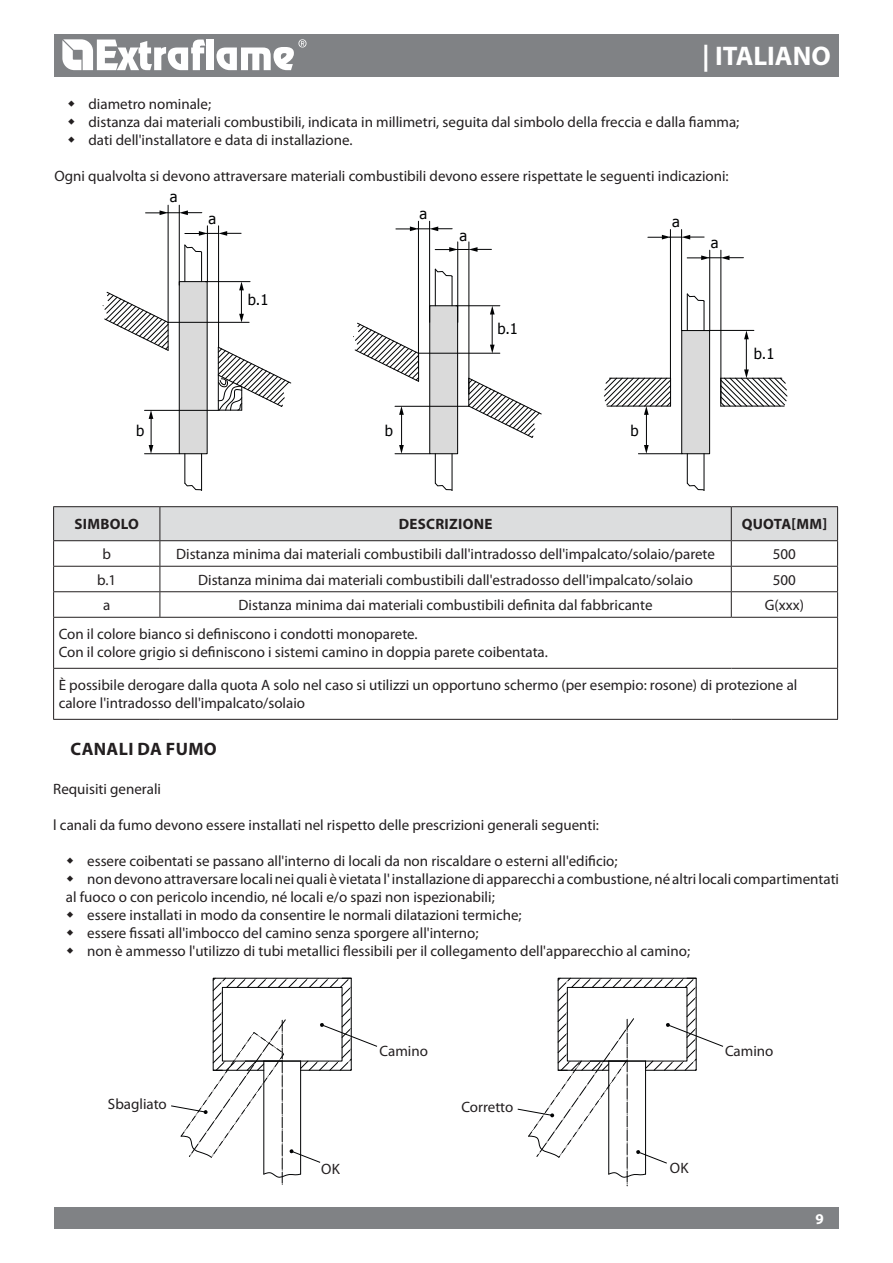
<style>
.page{position:relative;width:893px;height:1263px;background:#fff}
.page>*{position:absolute;margin:0;border:0;box-sizing:border-box;transform-origin:0 0}
.t1{font:700 27px "Myriad Pro";color:#fff}
.t2{font:700 18px "Myriad Pro";letter-spacing:.02em;color:#231f20}
.t3{font:15px/18px "Myriad Pro";color:#231f20}
.t4{font:700 15px "Myriad Pro";letter-spacing:.02em;color:#231f20}
.t5{font:700 15px "Myriad Pro";color:#fff}
.t6{font:14.7px "Tahoma";color:#010203}
</style>
<div class="page">
<div style="left:54px;top:34px;width:785px;height:43px;background:#808285"></div>
<svg style="left:62px;top:39px;width:244px;height:31px"></svg>
<div style="left:54px;top:1208px;width:785px;height:21px;background:#808285"></div>
<svg style="left:184px;top:244px;width:18px;height:9px"></svg>
<svg style="left:434px;top:268px;width:19px;height:9px"></svg>
<svg style="left:686px;top:293px;width:19px;height:9px"></svg>
<svg style="left:103px;top:291px;width:66px;height:60px"></svg>
<svg style="left:218px;top:346px;width:74px;height:65px"></svg>
<hr style="left:218px;top:375px;width:1px;height:35px;background:#010203">
<hr style="left:185px;top:245px;width:1px;height:37px;background:#010203">
<hr style="left:201px;top:252px;width:1px;height:30px;background:#010203">
<svg style="left:179px;top:282px;width:28px;height:209px;background:#d5d5d5"></svg>
<hr style="left:201px;top:454px;width:1px;height:36px;background:#010203">
<svg style="left:354px;top:322px;width:65px;height:60px"></svg>
<svg style="left:468px;top:377px;width:74px;height:61px"></svg>
<div style="left:429px;top:305px;width:29px;height:149px;border:1px solid #010203"></div>
<hr style="left:435px;top:269px;width:1px;height:37px;background:#010203">
<hr style="left:452px;top:276px;width:1px;height:30px;background:#010203">
<svg style="left:430px;top:306px;width:28px;height:185px"></svg>
<hr style="left:452px;top:454px;width:1px;height:36px;background:#010203">
<div style="left:681px;top:330px;width:29px;height:124px;border:1px solid #010203"></div>
<hr style="left:687px;top:294px;width:1px;height:37px;background:#010203">
<hr style="left:704px;top:301px;width:1px;height:30px;background:#010203">
<svg style="left:682px;top:331px;width:28px;height:160px"></svg>
<hr style="left:704px;top:454px;width:1px;height:36px;background:#010203">
<hr style="left:721px;top:406px;width:63px;height:1px;background:#010203">
<hr style="left:168px;top:205px;width:1px;height:117px;background:#010203">
<hr style="left:179px;top:205px;width:1px;height:80px;background:#010203">
<svg style="left:146px;top:210px;width:56px;height:5px"></svg>
<hr style="left:207px;top:226px;width:1px;height:56px;background:#010203">
<hr style="left:218px;top:226px;width:1px;height:121px;background:#010203">
<svg style="left:185px;top:231px;width:56px;height:5px"></svg>
<hr style="left:418px;top:221px;width:1px;height:148px;background:#010203">
<hr style="left:429px;top:221px;width:1px;height:101px;background:#010203">
<svg style="left:396px;top:226px;width:56px;height:5px"></svg>
<hr style="left:457px;top:242px;width:1px;height:80px;background:#010203">
<hr style="left:469px;top:242px;width:1px;height:152px;background:#010203">
<svg style="left:435px;top:247px;width:56px;height:5px"></svg>
<hr style="left:670px;top:230px;width:1px;height:148px;background:#010203">
<hr style="left:681px;top:230px;width:1px;height:101px;background:#010203">
<svg style="left:648px;top:235px;width:56px;height:4px"></svg>
<hr style="left:709px;top:250px;width:1px;height:81px;background:#010203">
<hr style="left:721px;top:250px;width:1px;height:152px;background:#010203">
<svg style="left:687px;top:255px;width:56px;height:5px"></svg>
<hr style="left:168px;top:322px;width:81px;height:1px;background:#010203">
<hr style="left:205px;top:281px;width:45px;height:1px;background:#010203">
<svg style="left:239px;top:282px;width:5px;height:40px"></svg>
<hr style="left:145px;top:410px;width:73px;height:1px;background:#010203">
<hr style="left:145px;top:453px;width:34px;height:1px;background:#010203">
<hr style="left:151px;top:417px;width:1px;height:30px;background:#010203">
<svg style="left:149px;top:445px;width:4px;height:9px"></svg>
<svg style="left:149px;top:410px;width:4px;height:9px"></svg>
<hr style="left:419px;top:353px;width:81px;height:1px;background:#010203">
<hr style="left:456px;top:305px;width:44px;height:1px;background:#010203">
<hr style="left:492px;top:313px;width:1px;height:33px;background:#010203">
<svg style="left:490px;top:306px;width:5px;height:8px"></svg>
<svg style="left:490px;top:345px;width:5px;height:8px"></svg>
<hr style="left:395px;top:406px;width:74px;height:1px;background:#010203">
<hr style="left:395px;top:453px;width:35px;height:1px;background:#010203">
<hr style="left:401px;top:413px;width:1px;height:34px;background:#010203">
<svg style="left:399px;top:445px;width:5px;height:9px"></svg>
<svg style="left:399px;top:406px;width:5px;height:9px"></svg>
<hr style="left:638px;top:453px;width:44px;height:1px;background:#010203">
<hr style="left:646px;top:413px;width:1px;height:34px;background:#010203">
<svg style="left:644px;top:445px;width:5px;height:9px"></svg>
<svg style="left:604px;top:378px;width:67px;height:37px"></svg>
<hr style="left:746px;top:338px;width:1px;height:33px;background:#010203">
<svg style="left:744px;top:331px;width:5px;height:8px"></svg>
<svg style="left:720px;top:369px;width:67px;height:37px"></svg>
<hr style="left:710px;top:330px;width:44px;height:1px;background:#010203">
<svg style="left:171px;top:978px;width:207px;height:207px"></svg>
<svg style="left:517px;top:978px;width:207px;height:208px"></svg>
<hr style="left:53px;top:506px;width:107px;height:1px;background:#231f20">
<hr style="left:160px;top:506px;width:571px;height:1px;background:#231f20">
<hr style="left:731px;top:506px;width:107px;height:1px;background:#231f20">
<svg style="left:53px;top:507px;width:785px;height:110px"></svg>
<hr style="left:53px;top:618px;width:1px;height:50px;background:#231f20">
<hr style="left:837px;top:618px;width:1px;height:50px;background:#231f20">
<hr style="left:53px;top:669px;width:1px;height:50px;background:#231f20">
<hr style="left:837px;top:669px;width:1px;height:50px;background:#231f20">
<hr style="left:53px;top:617px;width:107px;height:1px;background:#231f20">
<hr style="left:53px;top:668px;width:107px;height:1px;background:#231f20">
<hr style="left:160px;top:668px;width:571px;height:1px;background:#231f20">
<hr style="left:731px;top:668px;width:107px;height:1px;background:#231f20">
<hr style="left:53px;top:719px;width:107px;height:1px;background:#231f20">
<hr style="left:160px;top:719px;width:571px;height:1px;background:#231f20">
<hr style="left:731px;top:719px;width:107px;height:1px;background:#231f20">
<hr style="left:160px;top:617px;width:571px;height:1px;background:#231f20">
<hr style="left:731px;top:617px;width:107px;height:1px;background:#231f20">
<h1 class="t1" style="left:702px;top:38px;width:27px">| ITALIA</h1>
<h1 class="t1" style="left:793px;top:38px;width:38px">NO</h1>
<p class="t3" style="left:88px;top:95px;width:652px">diametro nominale;<br>distanza dai materiali combustibili, indicata in millimetri, seguita dal simbolo della freccia e dalla fiamma; dati dell'installatore e data di installazione.</p>
<p class="t3" style="left:54px;top:167px;width:676px">Ogni qualvolta si devono attraversare materiali combustibili devono essere rispettate le seguenti indicazioni:</p>
<p class="t6" style="left:170px;top:187px;width:9px">a</p>
<p class="t6" style="left:208px;top:209px;width:9px">a</p>
<p class="t6" style="left:248px;top:290px;width:22px">b.1</p>
<p class="t6" style="left:136px;top:421px;width:10px">b</p>
<p class="t6" style="left:420px;top:204px;width:9px">a</p>
<p class="t6" style="left:460px;top:225px;width:9px">a</p>
<p class="t6" style="left:497px;top:319px;width:22px">b.1</p>
<p class="t6" style="left:672px;top:212px;width:9px">a</p>
<p class="t6" style="left:711px;top:233px;width:9px">a</p>
<p class="t6" style="left:385px;top:421px;width:10px">b</p>
<p class="t6" style="left:630px;top:421px;width:10px">b</p>
<p class="t6" style="left:754px;top:344px;width:22px">b.1</p>
<p class="t4" style="left:74px;top:514px;width:66px">SIMBOLO</p>
<p class="t4" style="left:399px;top:514px;width:95px">DESCRIZIONE</p>
<p class="t4" style="left:742px;top:514px;width:87px">QUOTA[MM]</p>
<p class="t3" style="left:102px;top:545px;width:10px">b</p>
<p class="t3" style="left:176px;top:545px;width:540px">Distanza minima dai materiali combustibili dall'intradosso dell'impalcato/solaio/parete</p>
<p class="t3" style="left:773px;top:545px;width:25px">500</p>
<p class="t3" style="left:97px;top:570px;width:20px">b.1</p>
<p class="t3" style="left:198px;top:570px;width:496px">Distanza minima dai materiali combustibili dall'estradosso dell'impalcato/solaio</p>
<p class="t3" style="left:773px;top:570px;width:25px">500</p>
<p class="t3" style="left:103px;top:596px;width:9px">a</p>
<p class="t3" style="left:239px;top:596px;width:416px">Distanza minima dai materiali combustibili definita dal fabbricante</p>
<p class="t3" style="left:765px;top:596px;width:41px">G(xxx)</p>
<p class="t3" style="left:59px;top:625px;width:491px">Con il colore bianco si definiscono i condotti monoparete.<br>Con il colore grigio si definiscono i sistemi camino in doppia parete coibentata.</p>
<p class="t3" style="left:59px;top:676px;width:740px">È possibile derogare dalla quota A solo nel caso si utilizzi un opportuno schermo (per esempio: rosone) di protezione al calore l'intradosso dell'impalcato/solaio</p>
<p class="t2" style="left:70px;top:737px;width:148px">CANALI DA FUMO</p>
<p class="t3" style="left:53px;top:780px;width:109px">Requisiti generali</p>
<p class="t3" style="left:53px;top:816px;width:547px">l canali da fumo devono essere installati nel rispetto delle prescrizioni generali seguenti:</p>
<p class="t3" style="left:87px;top:852px;width:532px">essere coibentati se passano all'interno di locali da non riscaldare o esterni all'edificio;</p>
<p class="t3" style="left:87px;top:870px;width:753px">non devono attraversare locali nei quali è vietata l' installazione di apparecchi a combustione, né altri locali compartimentati</p>
<p class="t3" style="left:66px;top:888px;width:430px">al fuoco o con pericolo incendio, né locali e/o spazi non ispezionabili;</p>
<p class="t3" style="left:87px;top:906px;width:436px">essere installati in modo da consentire le normali dilatazioni termiche;</p>
<p class="t3" style="left:87px;top:924px;width:393px">essere fissati all'imbocco del camino senza sporgere all'interno;</p>
<p class="t3" style="left:87px;top:942px;width:604px">non è ammesso l'utilizzo di tubi metallici flessibili per il collegamento dell'apparecchio al camino;</p>
<p class="t3" style="left:379px;top:1042px;width:50px">Camino</p>
<p class="t3" style="left:725px;top:1041px;width:50px">Camino</p>
<p class="t3" style="left:108px;top:1095px;width:60px">Sbagliato</p>
<p class="t3" style="left:461px;top:1097px;width:54px">Corretto</p>
<p class="t3" style="left:321px;top:1159px;width:20px">ok</p>
<p class="t3" style="left:670px;top:1159px;width:20px">ok</p>
<p class="t5" style="left:815px;top:1209px;width:10px">9</p>
</div>
